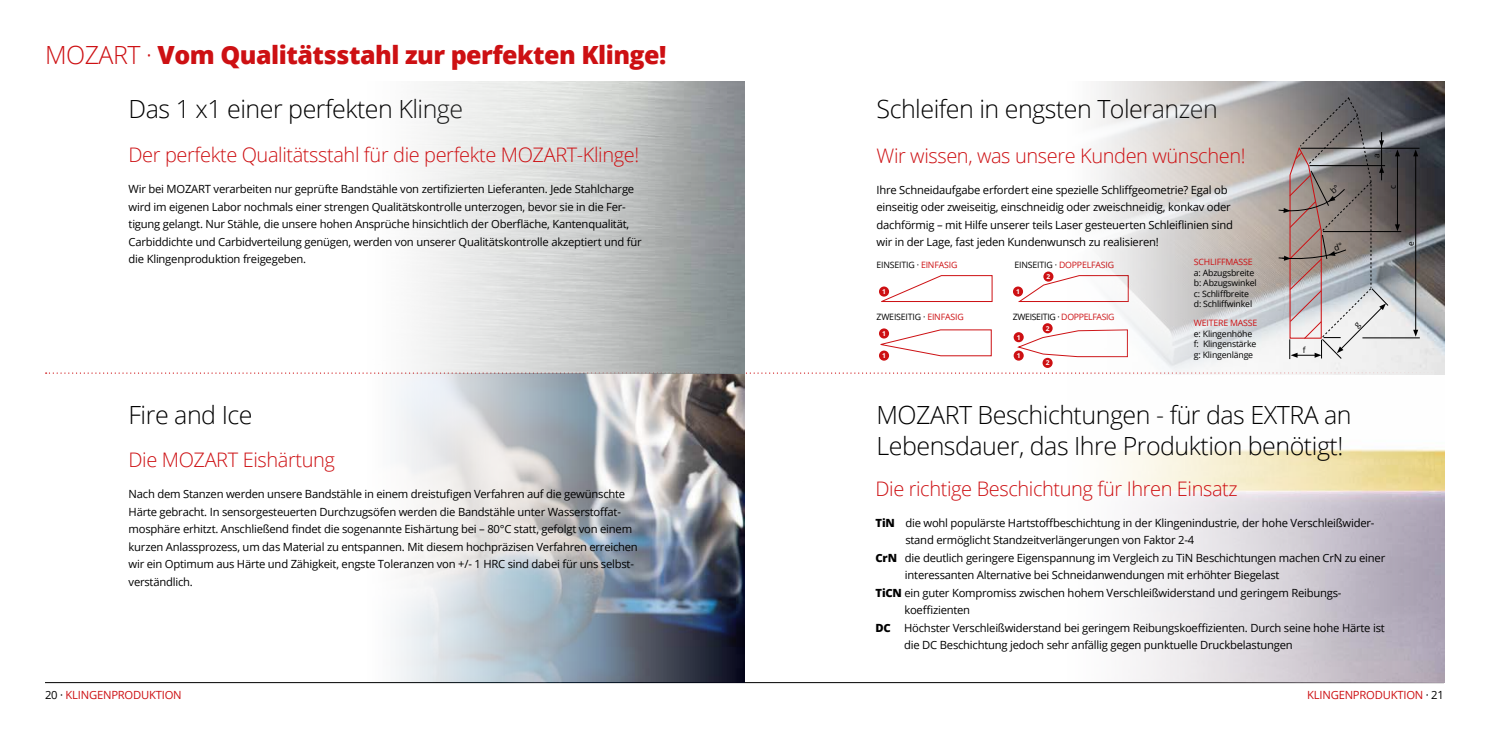
<style>
.page{position:relative;width:1489px;height:745px;background:#fff}
.page>*{position:absolute;margin:0;border:0;box-sizing:border-box;transform-origin:0 0}
.t1{font:300 25px/30px "Open Sans";letter-spacing:-.02em;color:#000}
.t2{font:800 25px "Open Sans";letter-spacing:-.02em;color:#cd1013}
.t3{font:300 20px "Open Sans";letter-spacing:-.02em;color:#cd1013}
.t4{font:11.25px/17.5px "Open Sans";letter-spacing:-.02em;color:#000}
.t5{font:11.25px "Open Sans";letter-spacing:-.02em;color:#cd1013}
.t6{font:8.75px/10.5px "Open Sans";letter-spacing:-.02em;color:#000}
.t7{font:8.75px "Open Sans";letter-spacing:-.02em;color:#cd1013}
.t8{font:8.75px "Open Sans";letter-spacing:-.04em;color:#000}
.t9{font:8.25px "Open Sans";color:#000}
.t10{font:700 6.75px "Open Sans";color:#fff}
.s1{font-weight:300}
.s2{color:#cd1013}
.s3{color:#000}
.s4{font-weight:800}
</style>
<div class="page">
<hr style="left:45px;top:682px;width:1398px;height:1px;background:#000">
<svg style="left:46px;top:372px;width:984px;height:1px"></svg>
<svg style="left:879px;top:275px;width:113px;height:27px"></svg>
<div style="left:879px;top:286px;width:10px;height:10px;background:#cd1013;border-radius:50%"></div>
<svg style="left:1017px;top:287px;width:15px;height:15px"></svg>
<svg style="left:1012px;top:286px;width:11px;height:10px"></svg>
<svg style="left:879px;top:329px;width:112px;height:27px"></svg>
<div style="left:879px;top:328px;width:10px;height:10px;background:#cd1013;border-radius:50%"></div>
<svg style="left:1017px;top:332px;width:15px;height:25px"></svg>
<div style="left:1013px;top:350px;width:10px;height:10px;background:#cd1013;border-radius:50%"></div>
<div style="left:879px;top:350px;width:10px;height:10px;background:#cd1013;border-radius:50%"></div>
<div style="left:1013px;top:332px;width:10px;height:10px;background:#cd1013;border-radius:50%"></div>
<img style="left:332px;top:81px;width:412px;height:600px">
<img style="left:1032px;top:82px;width:412px;height:600px">
<hr style="left:1322px;top:231px;width:79px;height:1px;background:#000">
<hr style="left:1362px;top:337px;width:57px;height:1px;background:#000">
<hr style="left:1300px;top:148px;width:119px;height:1px;background:#000">
<hr style="left:1396px;top:155px;width:1px;height:71px;background:#000">
<svg style="left:1394px;top:149px;width:5px;height:7px"></svg>
<svg style="left:1394px;top:224px;width:5px;height:7px"></svg>
<hr style="left:1415px;top:155px;width:1px;height:176px;background:#000">
<svg style="left:1412px;top:149px;width:5px;height:7px"></svg>
<svg style="left:1412px;top:329px;width:5px;height:7px"></svg>
<svg style="left:1277px;top:97px;width:111px;height:262px;background:#a09998"></svg>
<h1 class="t2" style="left:45px;top:36px;width:623px"><span class="s1">MOZART ·</span> Vom Qualitätsstahl zur perfekten Klinge!</h1>
<h1 class="t1" style="left:129px;top:94px;width:336px">Das 1 x1 einer perfekten Klinge</h1>
<h2 class="t3" style="left:129px;top:141px;width:512px">Der perfekte Qualitätsstahl für die perfekte MOZART-Klinge!</h2>
<p class="t4" style="left:129px;top:180px;width:514px">Wir bei MOZART verarbeiten nur geprüfte Bandstähle von zertifizierten Lieferanten. Jede Stahlcharge wird im eigenen Labor nochmals einer strengen Qualitätskontrolle unterzogen, bevor sie in die Fer&shy;tigung gelangt. Nur Stähle, die unsere hohen Ansprüche hinsichtlich der Oberfläche, Kantenqualität, Carbiddichte und Carbidverteilung genügen, werden von unserer Qualitätskontrolle akzeptiert und für die Klingenproduktion freigegeben.</p>
<h1 class="t1" style="left:129px;top:399px;width:125px">Fire and Ice</h1>
<h2 class="t3" style="left:129px;top:446px;width:208px">Die MOZART Eishärtung</h2>
<p class="t4" style="left:129px;top:485px;width:511px">Nach dem Stanzen werden unsere Bandstähle in einem dreistufigen Verfahren auf die gewünschte Härte gebracht. In sensorgesteuerten Durchzugsöfen werden die Bandstähle unter Wasserstoffat&shy;mosphäre erhitzt. Anschließend findet die sogenannte Eishärtung bei – 80°C statt, gefolgt von einem kurzen Anlassprozess, um das Material zu entspannen. Mit diesem hochpräzisen Verfahren erreichen wir ein Optimum aus Härte und Zähigkeit, engste Toleranzen von +/- 1 HRC sind dabei für uns selbst&shy;verständlich.</p>
<h1 class="t1" style="left:876px;top:94px;width:343px">Schleifen in engsten Toleranzen</h1>
<h2 class="t3" style="left:876px;top:141px;width:370px">Wir wissen, was unsere Kunden wünschen!</h2>
<p class="t4" style="left:876px;top:181px;width:358px">Ihre Schneidaufgabe erfordert eine spezielle Schliffgeometrie? Egal ob einseitig oder zweiseitig, einschneidig oder zweischneidig, konkav oder dachförmig – mit Hilfe unserer teils Laser gesteuerten Schleiflinien sind wir in der Lage, fast jeden Kundenwunsch zu realisieren!</p>
<p class="t6" style="left:876px;top:259px;width:82px">EINSEITIG · <span class="s2">EINFASIG</span></p>
<p class="t7" style="left:1014px;top:258px;width:101px"><span class="s3">EINSEITIG ·</span> DOPPELFASIG</p>
<p class="t10" style="left:882px;top:287px;width:5px">1</p>
<p class="t10" style="left:1016px;top:287px;width:5px">1</p>
<p class="t10" style="left:1046px;top:272px;width:5px">2</p>
<p class="t6" style="left:876px;top:311px;width:89px">ZWEISEITIG · <span class="s2">EINFASIG</span></p>
<p class="t8" style="left:1012px;top:311px;width:103px">ZWEISEITIG · <span class="s2">DOPPELFASIG</span></p>
<p class="t10" style="left:882px;top:328px;width:5px">1</p>
<p class="t10" style="left:882px;top:350px;width:5px">1</p>
<p class="t10" style="left:1016px;top:332px;width:5px">1</p>
<p class="t10" style="left:1016px;top:350px;width:5px">1</p>
<p class="t10" style="left:1045px;top:323px;width:5px">2</p>
<p class="t10" style="left:1045px;top:358px;width:5px">2</p>
<p class="t7" style="left:1193px;top:256px;width:60px">SCHLIFFMASSE</p>
<p class="t6" style="left:1193px;top:267px;width:64px">a: Abzugsbreite b: Abzugswinkel c: Schliffbreite d: Schliffwinkel</p>
<p class="t7" style="left:1193px;top:317px;width:65px">WEITERE MASSE</p>
<p class="t6" style="left:1193px;top:328px;width:64px">e: Klingenhöhe f: Klingenstärke g: Klingenlänge</p>
<p class="t9" style="left:1302px;top:344px;width:4px">f</p>
<p class="t9" style="left:1370px;top:158px;width:6px;rotate:-90deg">a</p>
<p class="t9" style="left:1386px;top:189px;width:5px;rotate:-90deg">c</p>
<p class="t9" style="left:1404px;top:246px;width:6px;rotate:-90deg">e</p>
<h1 class="t1" style="left:876px;top:399px;width:476px">MOZART Beschichtungen - für das EXTRA an<br>Lebensdauer, das Ihre Produktion benötigt!</h1>
<h2 class="t3" style="left:875px;top:474px;width:363px">Die richtige Beschichtung für Ihren Einsatz</h2>
<p class="t4" style="left:875px;top:513px;width:500px"><span class="s4">TiN</span> die wohl populärste Hartstoffbeschichtung in der Klingenindustrie, der hohe Verschleißwider-</p>
<p class="t4" style="left:905px;top:530px;width:290px">stand ermöglicht Standzeitverlängerungen von Faktor 2-4</p>
<p class="t4" style="left:875px;top:548px;width:511px"><span class="s4">CrN</span> die deutlich geringere Eigenspannung im Vergleich zu TiN Beschichtungen machen CrN zu einer</p>
<p class="t4" style="left:904px;top:566px;width:376px">interessanten Alternative bei Schneidanwendungen mit erhöhter Biegelast</p>
<p class="t4" style="left:875px;top:583px;width:467px"><span class="s4">TiCN</span> ein guter Kompromiss zwischen hohem Verschleißwiderstand und geringem Reibungs-</p>
<p class="t4" style="left:904px;top:601px;width:67px">koeffizienten</p>
<p class="t4" style="left:875px;top:618px;width:510px"><span class="s4">DC</span> Höchster Verschleißwiderstand bei geringem Reibungskoeffizienten. Durch seine hohe Härte ist</p>
<p class="t4" style="left:904px;top:636px;width:390px">die DC Beschichtung jedoch sehr anfällig gegen punktuelle Druckbelastungen</p>
<p class="t5" style="left:45px;top:686px;width:138px"><span class="s3">20 ·</span> KLINGENPRODUKTION</p>
<p class="t5" style="left:1307px;top:686px;width:138px">KLINGENPRODUKTION <span class="s3">· 21</span></p>
</div>
